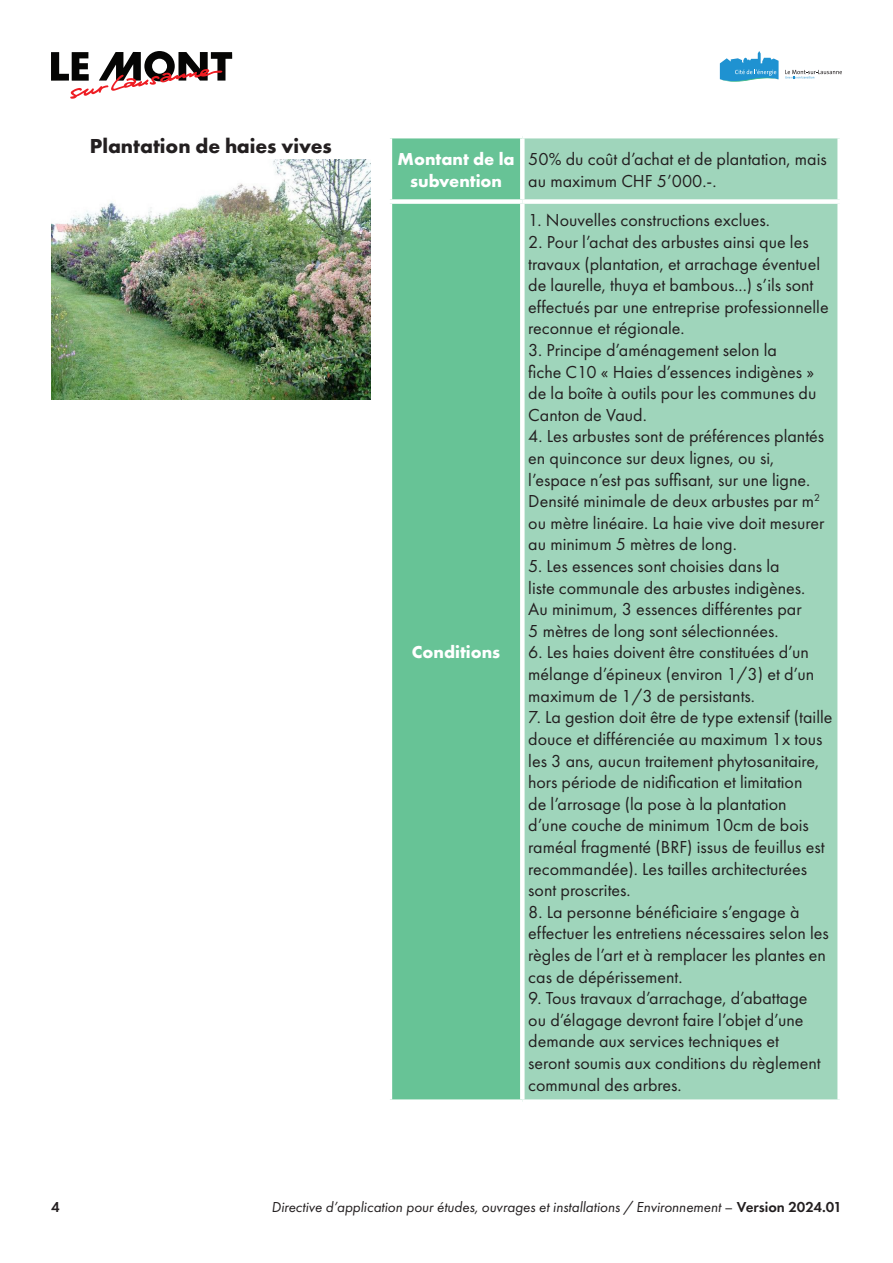
<style>
.page{position:relative;width:893px;height:1263px;background:#fff}
.page>*{position:absolute;margin:0;border:0;box-sizing:border-box;transform-origin:0 0}
.t1{font:700 21px "Futura PT";color:#231f20}
.t2{font:18px/21.6px "Futura PT";color:#231f20}
.t3{font:700 18px/21.6px "Futura PT";color:#fff;text-align:center}
.t4{font:italic 15px "Futura PT";color:#231f20}
.t5{font:600 15px "Futura PT";color:#231f20}
.s1{font-style:normal}
.s2{font-weight:600;font-style:normal}
</style>
<div class="page">
<svg style="left:51px;top:51px;width:181px;height:48px"></svg>
<svg style="left:720px;top:51px;width:59px;height:31px"></svg>
<svg style="left:785px;top:70px;width:57px;height:8px"></svg>
<div style="left:392px;top:138px;width:128px;height:961px;background:#67c396"></div>
<div style="left:525px;top:138px;width:312px;height:961px;background:#9fd5bb"></div>
<div style="left:388px;top:199px;width:134px;height:5px;background:#fff"></div>
<div style="left:522px;top:199px;width:320px;height:5px;background:#fff"></div>
<img style="left:51px;top:159px;width:320px;height:240px">
<p class="t1" style="left:90px;top:133px;width:244px">Plantation de haies vives</p>
<p class="t3" style="left:398px;top:148px;width:119px">Montant de la subvention</p>
<p class="t2" style="left:528px;top:148px;width:300px">50% du coût d’achat et de plantation, mais au maximum CHF 5’000.-.</p>
<p class="t3" style="left:412px;top:641px;width:90px">Conditions</p>
<p class="t2" style="left:528px;top:210px;width:243px">1. Nouvelles constructions exclues.</p>
<p class="t2" style="left:528px;top:231px;width:302px">2. Pour l’achat des arbustes ainsi que les travaux (plantation, et arrachage éventuel de laurelle, thuya et bambous...) s’ils sont effectués par une entreprise professionnelle reconnue et régionale.</p>
<p class="t2" style="left:528px;top:339px;width:290px">3. Principe d’aménagement selon la<br>fiche C10 « Haies d’essences indigènes » de la boîte à outils pour les communes du<br>Canton de Vaud.</p>
<p class="t2" style="left:528px;top:426px;width:298px">4. Les arbustes sont de préférences plantés en quinconce sur deux lignes, ou si, l’espace n’est pas suffisant, sur une ligne.<br>Densité minimale de deux arbustes par m<sup>2 </sup>ou mètre linéaire. La haie vive doit mesurer au minimum 5 mètres de long.</p>
<p class="t2" style="left:528px;top:555px;width:279px">5. Les essences sont choisies dans la liste communale des arbustes indigènes.<br>Au minimum, 3 essences différentes par 5 mètres de long sont sélectionnées.</p>
<p class="t2" style="left:528px;top:642px;width:287px">6. Les haies doivent être constituées d’un mélange d’épineux (environ 1/3) et d’un maximum de 1/3 de persistants.</p>
<p class="t2" style="left:528px;top:706px;width:306px">7. La gestion doit être de type extensif (taille douce et différenciée au maximum 1x tous les 3 ans, aucun traitement phytosanitaire, hors période de nidification et limitation<br>de l’arrosage (la pose à la plantation<br>d’une couche de minimum 10cm de bois raméal fragmenté (BRF) issus de feuillus est recommandée). Les tailles architecturées sont proscrites.</p>
<p class="t2" style="left:528px;top:901px;width:302px">8. La personne bénéficiaire s’engage à effectuer les entretiens nécessaires selon les règles de l’art et à remplacer les plantes en cas de dépérissement.</p>
<p class="t2" style="left:528px;top:987px;width:294px">9. Tous travaux d’arrachage, d’abattage ou d’élagage devront faire l’objet d’une demande aux services techniques et seront soumis aux conditions du règlement communal des arbres.</p>
<p class="t5" style="left:51px;top:1197px;width:10px">4</p>
<p class="t4" style="left:272px;top:1198px;width:572px">Directive d’application pour études, ouvrages et installations / Environnement <span class="s1">–</span> <span class="s2">Version 2024.01</span></p>
</div>
